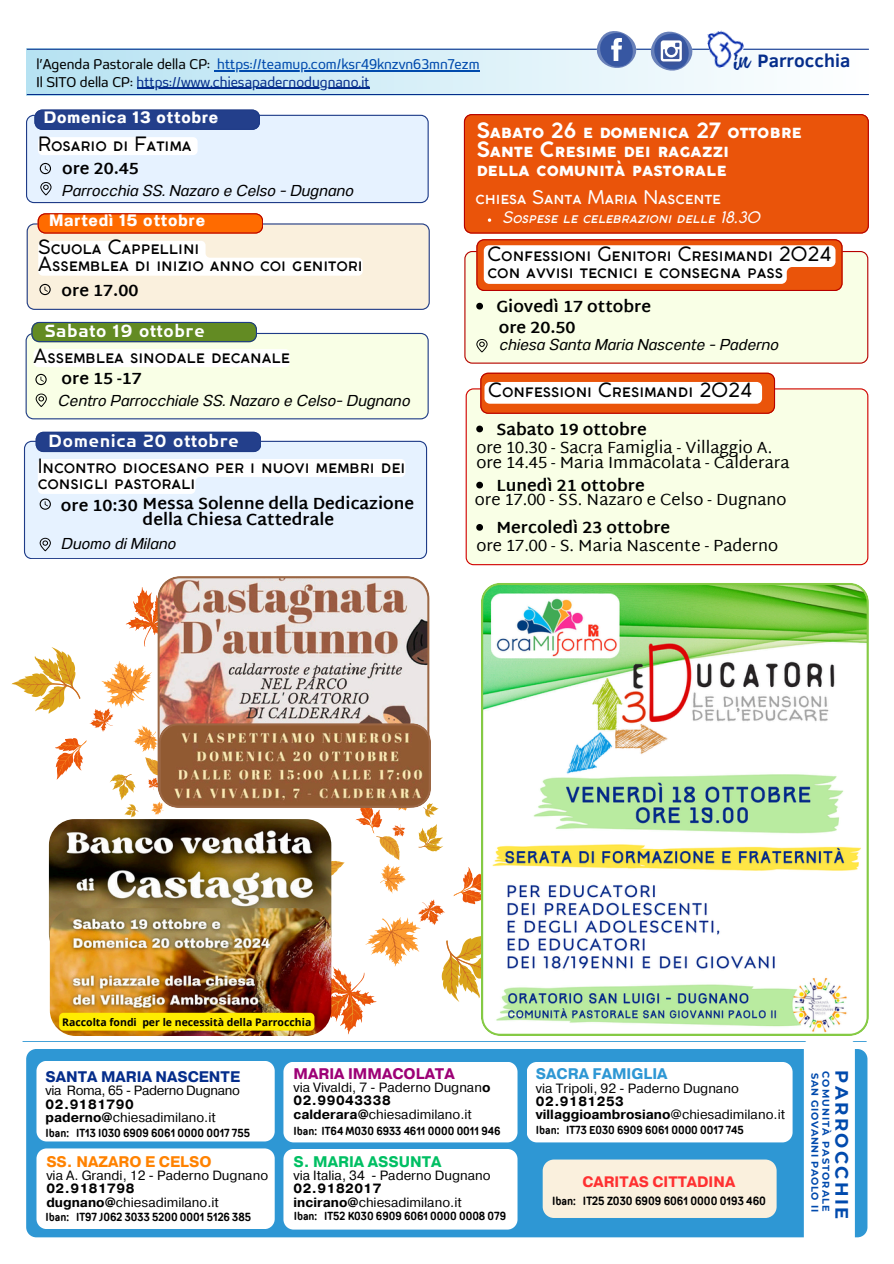
<style>
.page{position:relative;width:894px;height:1264px;background:#fff}
.page>*{position:absolute;margin:0;border:0;box-sizing:border-box;transform-origin:0 0}
.t1{font:700 20.85px/18.9px "Coco Gothic Small Caps";color:#fff}
.t2{font:19.5px/16.8px "Coco Gothic Small Caps";color:#000}
.t3{font:18.6px "Coco Gothic Small Caps";color:#fff}
.t4{font:700 18.45px "Clear Sans";color:#052d8b}
.t5{font:700 17.85px "Montserrat";letter-spacing:.135em;color:#004aad}
.t6{font:17.55px "Flatory Sans 700";letter-spacing:.06em;color:#fff}
.t7{font:700 16.5px "Martel Sans";color:#000}
.t8{font:16.5px "Martel Sans";color:#000}
.t9{font:700 16.5px "Anantason";letter-spacing:.06em;color:#fff}
.t10{font:italic 15.75px "Anantason";color:#000}
.t11{font:italic 15.75px "Coco Gothic Small Caps";color:#fff}
.t12{font:15.6px "Dumondi Re";color:#052d8b}
.t13{font:15.6px "Dumondi Re";color:#004aad}
.t14{font:15.6px "Dumondi Re";color:#000}
.t15{font:700 15.3px "Pragmatica";color:#052d8b}
.t16{font:700 15.3px "Pragmatica";color:#9d0076}
.t17{font:700 15.3px "Pragmatica";color:#ff8200}
.t18{font:700 15.3px "Pragmatica";color:#00bf63}
.t19{font:700 15.3px "Pragmatica";color:#2e97d4}
.t20{font:700 15.15px "Pragmatica";color:#ff3131}
.t21{font:13.35px "Pragmatica";color:#000}
.t22{font:700 13.35px "Pragmatica";letter-spacing:.04em;color:#000}
.t23{font:700 13.35px "Pragmatica";color:#000}
.t24{font:13.35px "Pragmatica";letter-spacing:-.025em;color:#000}
.t25{font:700 11.7px "TT Rounds Condensed";color:#000}
.t26{font:700 11.4px "TT Rounds Condensed";color:#000}
.t27{font:700 10.5px "Open Sans";color:#000}
.t28{font:700 9.75px "Montserrat";letter-spacing:.07em;color:#004aad}
.t29{font:700 9.75px "Montserrat";letter-spacing:.115em;color:#004aad}
.s1{color:#000}
.s2{font-weight:700}
.s3{font-weight:400}
</style>
<div class="page">
<svg style="left:27px;top:50px;width:727px;height:44px;background:#cde9f5"></svg>
<hr style="left:27px;top:49px;width:841px;height:1px;background:#052d8b">
<hr style="left:27px;top:94px;width:841px;height:1px;background:#052d8b">
<hr style="left:217px;top:70px;width:262px;height:1px;background:#004aad">
<hr style="left:136px;top:88px;width:233px;height:1px;background:#052d8b">
<svg style="left:586px;top:31px;width:116px;height:52px"></svg>
<img style="left:705px;top:30px;width:42px;height:39px">
<hr style="left:23px;top:1041px;width:843px;height:2px;background:#2e97d4">
<div style="left:0;top:1042px;width:893px;height:221px;background:#fff"></div>
<div style="left:26px;top:1049px;width:841px;height:188px;background:#2e97d4"></div>
<svg style="left:283px;top:1061px;width:234px;height:81px"></svg>
<svg style="left:36px;top:1148px;width:238px;height:80px"></svg>
<svg style="left:283px;top:1148px;width:234px;height:81px"></svg>
<svg style="left:36px;top:1060px;width:238px;height:81px"></svg>
<div style="left:542px;top:1159px;width:234px;height:58px;background:#faf0dd"></div>
<svg style="left:526px;top:1061px;width:266px;height:81px"></svg>
<div style="left:803px;top:1039px;width:51px;height:211px;background:#fff;border-radius:7px"></div>
<div style="left:465px;top:388px;width:403px;height:177px;background:#f9ffe6"></div>
<div style="left:464px;top:251px;width:404px;height:112px;background:#f9ffe6"></div>
<svg style="left:26px;top:110px;width:402px;height:93px;background:#c8d6ec"></svg>
<svg style="left:476px;top:339px;width:11px;height:13px"></svg>
<svg style="left:26px;top:322px;width:402px;height:97px;background:#dfeacc"></svg>
<div style="left:24px;top:441px;width:403px;height:118px;background:#e6f2ff"></div>
<div style="left:36px;top:432px;width:225px;height:20px;background:#233f8b"></div>
<svg style="left:40px;top:538px;width:11px;height:13px"></svg>
<svg style="left:11px;top:578px;width:511px;height:464px"></svg>
<img style="left:481px;top:583px;width:387px;height:452px">
<img style="left:49px;top:819px;width:282px;height:140px;border-radius:26px">
<img style="left:50px;top:908px;width:281px;height:127px;border-radius:26px">
<div style="left:463px;top:114px;width:405px;height:119px;background:#ea540a"></div>
<svg style="left:476px;top:239px;width:366px;height:52px"></svg>
<svg style="left:27px;top:213px;width:402px;height:97px"></svg>
<div style="left:38px;top:137px;width:159px;height:18px;background:#fff;border-radius:4px"></div>
<svg style="left:476px;top:303px;width:7px;height:6px"></svg>
<svg style="left:480px;top:373px;width:294px;height:41px"></svg>
<svg style="left:476px;top:425px;width:7px;height:7px"></svg>
<svg style="left:476px;top:481px;width:7px;height:7px"></svg>
<svg style="left:476px;top:524px;width:7px;height:6px"></svg>
<div style="left:34px;top:349px;width:256px;height:18px;background:#fff;border-radius:4px"></div>
<svg style="left:38px;top:459px;width:367px;height:51px"></svg>
<div style="left:59px;top:1012px;width:255px;height:18px;background:#ffed00;border-radius:4px"></div>
<svg style="left:487px;top:218px;width:4px;height:4px"></svg>
<svg style="left:730px;top:53px;width:22px;height:18px"></svg>
<p class="t14" style="left:36px;top:54px;width:175px">l’Agenda Pastorale della CP:</p>
<p class="t13" style="left:217px;top:54px;width:264px">https://teamup.com/ksr49knzvn63mn7ezm</p>
<p class="t12" style="left:36px;top:72px;width:334px"><span class="s1">Il SITO della CP:</span> https://www.chiesapadernodugnano.it</p>
<p class="t4" style="left:757px;top:47px;width:94px">Parrocchia</p>
<p class="t9" style="left:44px;top:108px;width:176px">Domenica 13 ottobre</p>
<p class="t2" style="left:38px;top:137px;width:155px">Rosario di Fatima</p>
<p class="t7" style="left:62px;top:158px;width:78px">ore 20.45</p>
<p class="t10" style="left:61px;top:181px;width:293px">Parrocchia SS. Nazaro e Celso - Dugnano</p>
<h3 class="t9" style="left:49px;top:211px;width:157px">Martedì 15 ottobre</h3>
<h5 class="t2" style="left:38px;top:240px;width:326px">Scuola Cappellini<br>Assemblea di inizio anno coi genitori</h5>
<p class="t7" style="left:61px;top:280px;width:78px">ore 17.00</p>
<p class="t6" style="left:45px;top:321px;width:161px">Sabato 19 ottobre</p>
<p class="t2" style="left:34px;top:349px;width:258px">Assemblea sinodale decanale</p>
<p class="t10" style="left:58px;top:391px;width:353px">Centro Parrocchiale SS. Nazaro e Celso- Dugnano</p>
<p class="t6" style="left:49px;top:431px;width:191px">Domenica 20 ottobre</p>
<p class="t2" style="left:38px;top:459px;width:369px">Incontro diocesano per i nuovi membri dei consigli pastorali</p>
<p class="t7" style="left:61px;top:493px;width:355px">ore 10:30 Messa Solenne della Dedicazione</p>
<p class="t10" style="left:61px;top:534px;width:116px">Duomo di Milano</p>
<h4 class="t7" style="left:61px;top:368px;width:82px">ore 15 -17</h4>
<p class="t7" style="left:143px;top:509px;width:193px">della Chiesa Cattedrale</p>
<p class="t1" style="left:476px;top:123px;width:327px">Sabato 26 e domenica 27 ottobre<br>Sante Cresime dei ragazzi<br>della comunità pastorale</p>
<p class="t3" style="left:475px;top:190px;width:247px">chiesa Santa Maria Nascente</p>
<p class="t11" style="left:502px;top:211px;width:259px">Sospese le celebrazioni delle 18.30</p>
<p class="t2" style="left:487px;top:247px;width:345px">Confessioni Genitori Cresimandi 2024 con avvisi tecnici e consegna pass</p>
<p class="t7" style="left:496px;top:296px;width:156px">Giovedì 17 ottobre</p>
<p class="t7" style="left:498px;top:318px;width:78px">ore 20.50</p>
<p class="t10" style="left:498px;top:336px;width:281px">chiesa Santa Maria Nascente - Paderno</p>
<p class="t2" style="left:488px;top:383px;width:265px">Confessioni Cresimandi 2024</p>
<p class="t7" style="left:496px;top:419px;width:152px">Sabato 19 ottobre</p>
<p class="t8" style="left:476px;top:437px;width:297px">ore 10.30 - Sacra Famiglia - Villaggio A.</p>
<p class="t8" style="left:476px;top:453px;width:315px">ore 14.45 - Maria Immacolata - Calderara</p>
<p class="t7" style="left:496px;top:475px;width:150px">Lunedì 21 ottobre</p>
<p class="t8" style="left:475px;top:489px;width:313px">ore 17.00 - SS. Nazaro e Celso - Dugnano</p>
<p class="t7" style="left:496px;top:517px;width:175px">Mercoledì 23 ottobre</p>
<p class="t8" style="left:476px;top:535px;width:303px">ore 17.00 - S. Maria Nascente - Paderno</p>
<p class="t27" style="left:62px;top:1014px;width:251px">Raccolta fondi per le necessità della Parrocchia</p>
<p class="t15" style="left:46px;top:1066px;width:196px">SANTA MARIA NASCENTE</p>
<p class="t24" style="left:46px;top:1081px;width:196px">via Roma, 65 - Paderno Dugnano</p>
<p class="t22" style="left:46px;top:1095px;width:90px">02.9181790</p>
<p class="t21" style="left:46px;top:1108px;width:171px"><span class="s2">paderno@</span>chiesadimilano.it</p>
<p class="t26" style="left:46px;top:1126px;width:206px">Iban: IT13 I030 6909 6061 0000 0017 755</p>
<p class="t17" style="left:46px;top:1151px;width:167px">SS. NAZARO E CELSO</p>
<p class="t21" style="left:46px;top:1166px;width:223px">via A. Grandi, 12 - Paderno Dugnano</p>
<p class="t22" style="left:46px;top:1179px;width:90px">02.9181798</p>
<p class="t21" style="left:46px;top:1193px;width:174px"><span class="s2">dugnano@</span>chiesadimilano.it</p>
<h5 class="t26" style="left:46px;top:1209px;width:207px">Iban: IT97 J062 3033 5200 0001 5126 385</h5>
<h3 class="t16" style="left:293px;top:1063px;width:163px">MARIA IMMACOLATA</h3>
<p class="t21" style="left:293px;top:1078px;width:198px">via Vivaldi, 7 - Paderno Dugnan<span class="s2">o</span></p>
<p class="t22" style="left:293px;top:1091px;width:99px">02.99043338</p>
<h3 class="t21" style="left:293px;top:1105px;width:180px"><span class="s2">calderara@</span>chiesadimilano.it</h3>
<p class="t26" style="left:293px;top:1124px;width:208px">Iban: IT64 M030 6933 4611 0000 0011 946</p>
<h3 class="t18" style="left:293px;top:1151px;width:149px">S. MARIA ASSUNTA</h3>
<p class="t21" style="left:293px;top:1166px;width:199px">via Italia, 34 - Paderno Dugnano</p>
<p class="t22" style="left:293px;top:1179px;width:90px">02.9182017</p>
<p class="t21" style="left:293px;top:1193px;width:170px"><span class="s2">incirano@</span>chiesadimilano.it</p>
<p class="t26" style="left:294px;top:1209px;width:214px">Iban: IT52 K030 6909 6061 0000 0008 079</p>
<h2 class="t19" style="left:535px;top:1063px;width:133px">SACRA FAMIGLIA</h2>
<h6 class="t21" style="left:535px;top:1079px;width:204px">via Tripoli, 92 - Paderno Dugnano</h6>
<p class="t22" style="left:535px;top:1092px;width:90px">02.9181253</p>
<h3 class="t23" style="left:535px;top:1105px;width:250px">villaggioambrosiano<span class="s3">@chiesadimilano.it</span></h3>
<p class="t26" style="left:535px;top:1122px;width:209px">Iban: IT73 E030 6909 6061 0000 0017 745</p>
<h5 class="t20" style="left:582px;top:1171px;width:154px">CARITAS CITTADINA</h5>
<p class="t25" style="left:552px;top:1193px;width:215px">Iban: IT25 Z030 6909 6061 0000 0193 460</p>
<h3 class="t29" style="left:831px;top:1071px;width:142px;rotate:90deg">COMUNITÀ PASTORALE</h3>
<p class="t5" style="left:852px;top:1070px;width:150px;rotate:90deg">PARROCCHIE</p>
<p class="t28" style="left:820px;top:1072px;width:141px;rotate:90deg">SAN GIOVANNI PAOLO II</p>
</div>
